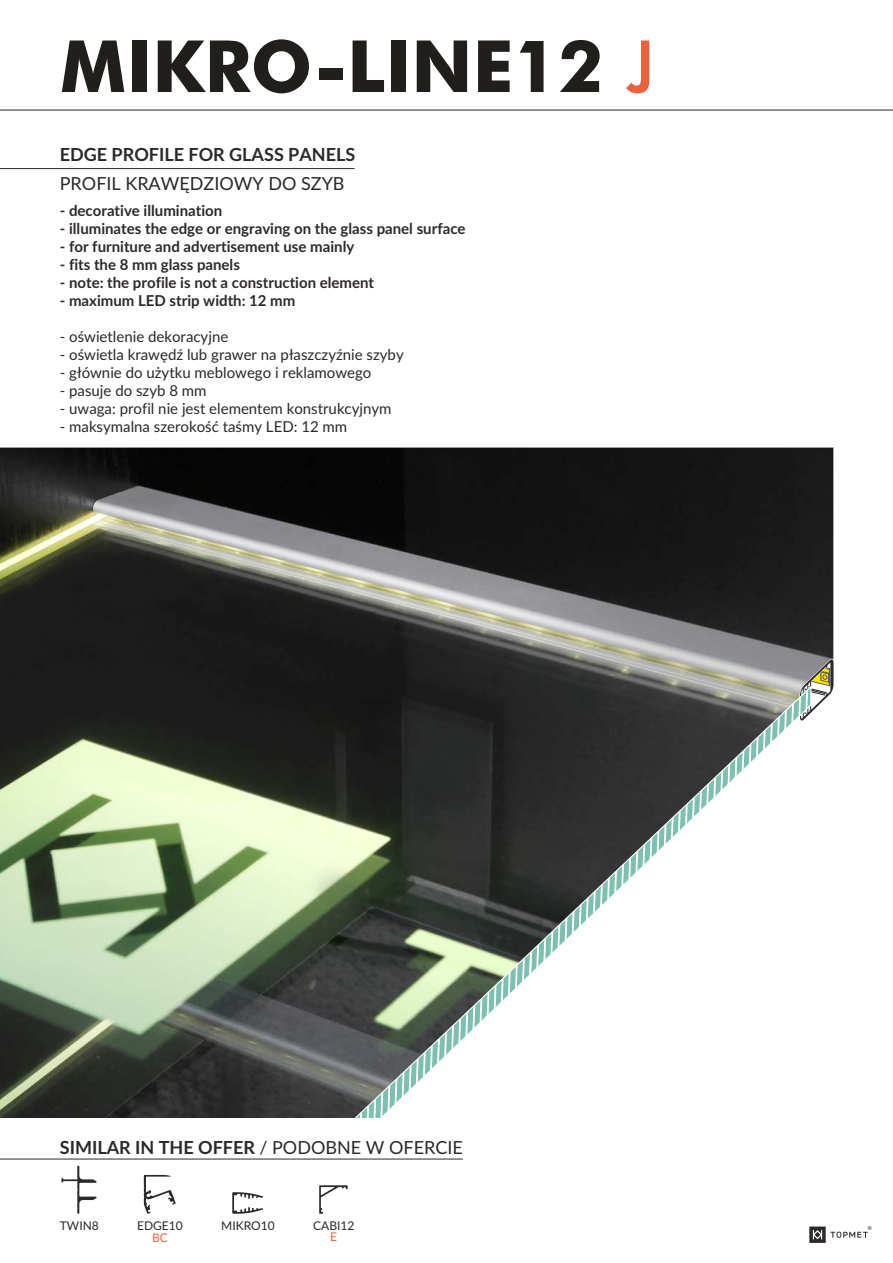
<style>
.page{position:relative;width:893px;height:1263px;background:#fff}
.page>*{position:absolute;margin:0;border:0;box-sizing:border-box;transform-origin:0 0}
.t1{font:700 72px "Futura BT";color:#211f1c}
.t2{font:700 18px "Lato";color:#2b2929}
.t3{font:18px "Lato";color:#2b2929}
.t4{font:15px "Lato";color:#2b2929}
.t5{font:700 15px "Lato";color:#2e2929}
.t6{font:700 15px "Lato";color:#2b2929}
.t7{font:12px "Lato";color:#2b2929}
.t8{font:12px "Lato";color:#eb613b}
.t9{font:5.4px "Lato";color:#2e2929}
.s1{font-weight:500;color:#eb613b}
.s2{font-weight:400}
</style>
<div class="page">
<img style="left:0;top:448px;width:833px;height:670px">
<hr style="left:0;top:110px;width:893px;height:1px;background:#2b2929">
<hr style="left:0;top:168px;width:355px;height:1px;background:#2b2929">
<hr style="left:0;top:1159px;width:463px;height:1px;background:#2b2929">
<svg style="left:61px;top:1165px;width:36px;height:49px"></svg>
<svg style="left:144px;top:1175px;width:32px;height:39px"></svg>
<svg style="left:220px;top:658px;width:648px;height:592px"></svg>
<h1 class="t1" style="left:60px;top:37px;width:596px">MIKRO-LINE12 <span class="s1">J</span></h1>
<p class="t2" style="left:60px;top:147px;width:297px">EDGE PROFILE FOR GLASS PANELS</p>
<p class="t3" style="left:60px;top:176px;width:286px">PROFIL KRAWĘDZIOWY DO SZYB</p>
<p class="t6" style="left:60px;top:204px;width:164px">- decorative illumination</p>
<p class="t5" style="left:60px;top:222px;width:407px">- illuminates the edge or engraving on the glass panel surface</p>
<p class="t5" style="left:60px;top:240px;width:296px">- for furniture and advertisement use mainly</p>
<p class="t5" style="left:60px;top:258px;width:182px">- fits the 8 mm glass panels</p>
<p class="t5" style="left:60px;top:276px;width:316px">- note: the profile is not a construction element</p>
<p class="t5" style="left:60px;top:294px;width:237px">- maximum LED strip width: 12 mm</p>
<p class="t4" style="left:60px;top:330px;width:170px">- oświetlenie dekoracyjne</p>
<p class="t4" style="left:60px;top:348px;width:345px">- oświetla krawędź lub grawer na płaszczyźnie szyby</p>
<p class="t4" style="left:60px;top:366px;width:313px">- głównie do użytku meblowego i reklamowego</p>
<p class="t4" style="left:60px;top:384px;width:148px">- pasuje do szyb 8 mm</p>
<p class="t4" style="left:60px;top:402px;width:333px">- uwaga: profil nie jest elementem konstrukcyjnym</p>
<p class="t4" style="left:60px;top:420px;width:289px">- maksymalna szerokość taśmy LED: 12 mm</p>
<p class="t2" style="left:60px;top:1140px;width:405px">SIMILAR IN THE OFFER <span class="s2">/ PODOBNE W OFERCIE</span></p>
<p class="t7" style="left:60px;top:1220px;width:41px">TWIN8</p>
<p class="t7" style="left:137px;top:1220px;width:47px">EDGE10</p>
<p class="t8" style="left:152px;top:1232px;width:17px">BC</p>
<p class="t7" style="left:221px;top:1220px;width:55px">MIKRO10</p>
<p class="t7" style="left:313px;top:1220px;width:43px">CABI12</p>
<p class="t8" style="left:330px;top:1232px;width:8px">E</p>
<p class="t9" style="left:868px;top:1226px;width:6px">®</p>
</div>
